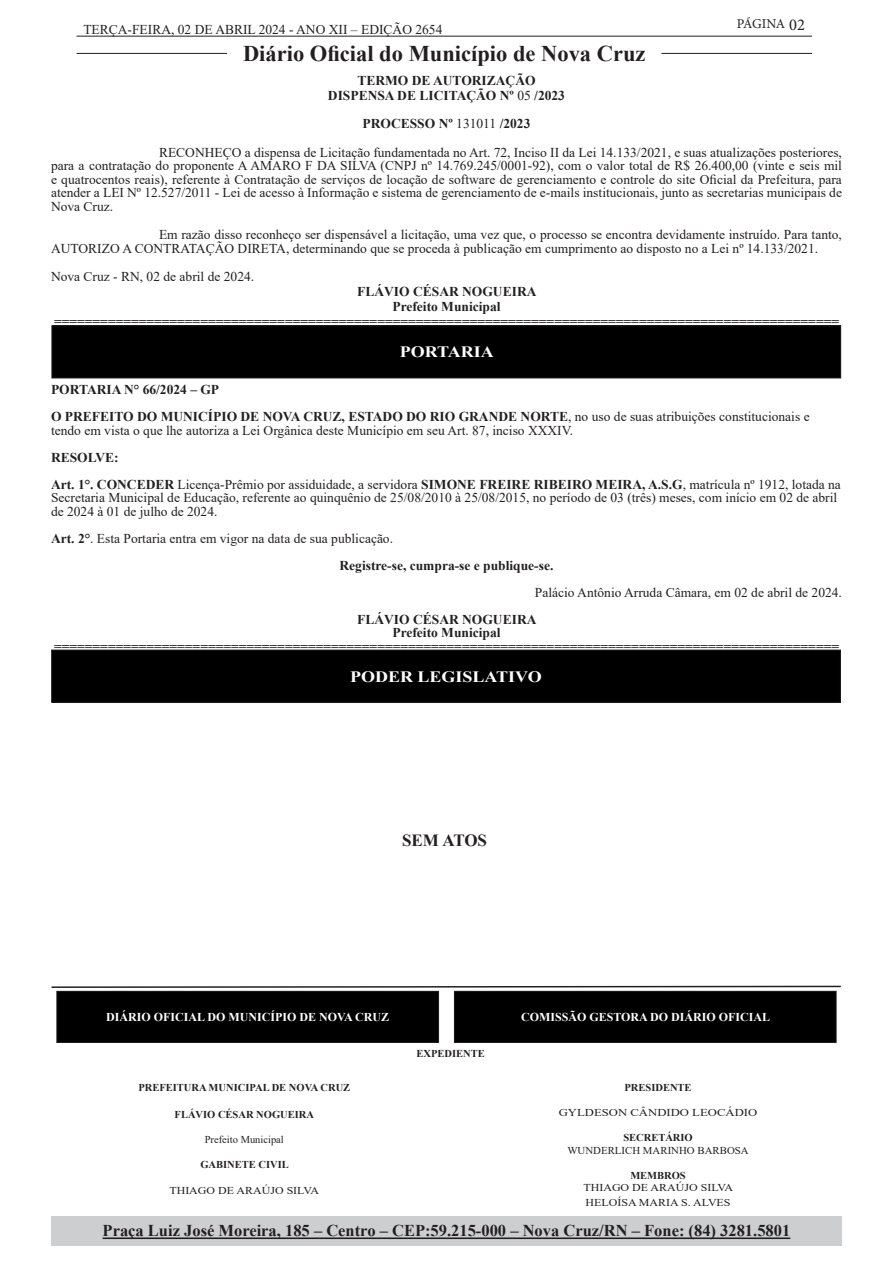
<style>
.page{position:relative;width:893px;height:1263px;background:#fff}
.page>*{position:absolute;margin:0;border:0;box-sizing:border-box;transform-origin:0 0}
.t1{font:700 22.5px "Times New Roman";color:#231f20}
.t2{font:700 16.95px "Times New Roman";color:#231f20}
.t3{font:700 16.5px "Times New Roman";color:#231f20}
.t4{font:700 15.75px "Times New Roman";color:#fff;scale:1.14 1}
.t5{font:13.5px/13.5px "Times New Roman";color:#231f20}
.t6{font:700 13.5px/13.5px "Times New Roman";color:#231f20;text-align:center}
.t7{font:13.5px "Minion Pro";letter-spacing:-.03em;color:#231f20}
.t8{font:700 12px "Times New Roman";color:#fff}
.t9{font:700 10.5px "Times New Roman";color:#231f20}
.t10{font:10.5px "Times New Roman";color:#231f20;scale:1.14 1}
.t11{font:10.5px "Times New Roman";color:#231f20}
.t12{font:10.5px "Times New Roman";color:#231f20;scale:1.21 1}
.s1{font-size:16.5px}
.s2{font-weight:400}
.s3{font-weight:700}
</style>
<div class="page">
<hr style="left:77px;top:36px;width:735px;height:1px;background:#231f20">
<hr style="left:77px;top:53px;width:150px;height:1px;background:#231f20">
<hr style="left:661px;top:53px;width:151px;height:1px;background:#231f20">
<div style="left:51px;top:1216px;width:791px;height:29px;background:#cdced0"></div>
<hr style="left:103px;top:1237px;width:687px;height:2px;background:#231f20">
<div style="left:52px;top:326px;width:789px;height:52px;background:#000"></div>
<div style="left:51px;top:325px;width:790px;height:53px;border:1px solid #231f20"></div>
<div style="left:454px;top:991px;width:382px;height:51px;background:#000"></div>
<div style="left:454px;top:991px;width:383px;height:52px;border:1px solid #231f20"></div>
<div style="left:57px;top:991px;width:382px;height:51px;background:#000"></div>
<div style="left:56px;top:991px;width:383px;height:52px;border:1px solid #231f20"></div>
<svg style="left:51px;top:985px;width:790px;height:3px"></svg>
<div style="left:52px;top:650px;width:788px;height:52px;background:#000"></div>
<div style="left:51px;top:649px;width:790px;height:54px;border:1px solid #231f20"></div>
<p class="t5" style="left:83px;top:23px;width:361px">TERÇA-FEIRA, 02 DE ABRIL 2024 - ANO XII – EDIÇÃO 2654</p>
<h1 class="t1" style="left:243px;top:37px;width:404px">Diário Oficial do Município de Nova Cruz</h1>
<p class="t7" style="left:737px;top:15px;width:70px">PÁGINA <span class="s1">02</span></p>
<p class="t6" style="left:357px;top:73px;width:180px">TERMO DE AUTORIZAÇÃO</p>
<p class="t6" style="left:328px;top:88px;width:239px">DISPENSA DE LICITAÇÃO Nº <span class="s2">05</span> /2023</p>
<p class="t6" style="left:363px;top:116px;width:169px">PROCESSO Nº <span class="s2">131011</span> /2023</p>
<p class="t5" style="left:51px;top:145px;width:792px;text-align:justify;text-indent:108px">RECONHEÇO a dispensa de Licitação fundamentada no Art. 72, Inciso II da Lei 14.133/2021, e suas atualizações posteriores, para a contratação do proponente A AMARO F DA SILVA (CNPJ nº 14.769.245/0001-92), com o valor total de R$ 26.400,00 (vinte e seis mil e quatrocentos reais), referente à Contratação de serviços de locação de software de gerenciamento e controle do site Oficial da Prefeitura, para atender a LEI Nº 12.527/2011 - Lei de acesso à Informação e sistema de gerenciamento de e-mails institucionais, junto as secretarias municipais de Nova Cruz.</p>
<p class="t5" style="left:51px;top:227px;width:792px;text-indent:108px">Em razão disso reconheço ser dispensável a licitação, uma vez que, o processo se encontra devidamente instruído. Para tanto,<br>AUTORIZO A CONTRATAÇÃO DIRETA, determinando que se proceda à publicação em cumprimento ao disposto no a Lei nº 14.133/2021.</p>
<p class="t5" style="left:51px;top:269px;width:205px">Nova Cruz - RN, 02 de abril de 2024.</p>
<p class="t6" style="left:357px;top:284px;width:181px">FLÁVIO CÉSAR NOGUEIRA</p>
<p class="t6" style="left:392px;top:299px;width:110px">Prefeito Municipal</p>
<p class="t6" style="left:54px;top:315px;width:786px">======================================================================================================</p>
<p class="t4" style="left:400px;top:341px;width:84px">PORTARIA</p>
<p class="t6" style="left:51px;top:382px;width:170px">PORTARIA N° 66/2024 – GP</p>
<p class="t5" style="left:51px;top:409px;width:760px"><span class="s3">O PREFEITO DO MUNICÍPIO DE NOVA CRUZ, ESTADO DO RIO GRANDE NORTE</span>, no uso de suas atribuições constitucionais e tendo em vista o que lhe autoriza a Lei Orgânica deste Município em seu Art. 87, inciso XXXIV.</p>
<p class="t6" style="left:51px;top:450px;width:69px">RESOLVE:</p>
<p class="t5" style="left:51px;top:477px;width:791px"><span class="s3">Art. 1°. CONCEDER</span> Licença-Prêmio por assiduidade, a servidora <span class="s3">SIMONE FREIRE RIBEIRO MEIRA, A.S.G</span>, matrícula nº 1912, lotada na<br>Secretaria Municipal de Educação, referente ao quinquênio de 25/08/2010 à 25/08/2015, no período de 03 (três) meses, com início em 02 de abril de 2024 à 01 de julho de 2024.</p>
<p class="t5" style="left:51px;top:531px;width:344px"><span class="s3">Art. 2°</span>. Esta Portaria entra em vigor na data de sua publicação.</p>
<p class="t6" style="left:340px;top:558px;width:215px">Registre-se, cumpra-se e publique-se.</p>
<p class="t5" style="left:535px;top:585px;width:309px">Palácio Antônio Arruda Câmara, em 02 de abril de 2024.</p>
<p class="t6" style="left:357px;top:612px;width:181px">FLÁVIO CÉSAR NOGUEIRA<br>Prefeito Municipal</p>
<p class="t6" style="left:54px;top:639px;width:786px">======================================================================================================</p>
<p class="t4" style="left:350px;top:665px;width:170px">PODER LEGISLATIVO</p>
<p class="t2" style="left:402px;top:828px;width:86px">SEM ATOS</p>
<p class="t8" style="left:106px;top:1008px;width:285px">DIÁRIO OFICIAL DO MUNICÍPIO DE NOVA CRUZ</p>
<p class="t8" style="left:521px;top:1008px;width:251px">COMISSÃO GESTORA DO DIÁRIO OFICIAL</p>
<p class="t9" style="left:416px;top:1046px;width:70px">EXPEDIENTE</p>
<p class="t9" style="left:624px;top:1079px;width:69px">PRESIDENTE</p>
<p class="t12" style="left:559px;top:1105px;width:166px">GYLDESON CÂNDIDO LEOCÁDIO</p>
<p class="t9" style="left:623px;top:1130px;width:71px">SECRETÁRIO</p>
<p class="t11" style="left:567px;top:1143px;width:183px">WUNDERLICH MARINHO BARBOSA</p>
<p class="t9" style="left:630px;top:1168px;width:57px">MEMBROS</p>
<p class="t10" style="left:583px;top:1180px;width:133px">THIAGO DE ARAÚJO SILVA</p>
<p class="t10" style="left:585px;top:1195px;width:129px">HELOÍSA MARIA S. ALVES</p>
<p class="t9" style="left:138px;top:1080px;width:213px">PREFEITURA MUNICIPAL DE NOVA CRUZ</p>
<p class="t9" style="left:175px;top:1107px;width:141px">FLÁVIO CÉSAR NOGUEIRA</p>
<p class="t11" style="left:205px;top:1132px;width:81px">Prefeito Municipal</p>
<p class="t9" style="left:200px;top:1157px;width:90px">GABINETE CIVIL</p>
<p class="t10" style="left:169px;top:1183px;width:133px">THIAGO DE ARAÚJO SILVA</p>
<p class="t3" style="left:103px;top:1219px;width:689px">Praça Luiz José Moreira, 185 – Centro – CEP:59.215-000 – Nova Cruz/RN – Fone: (84) 3281.5801</p>
</div>
